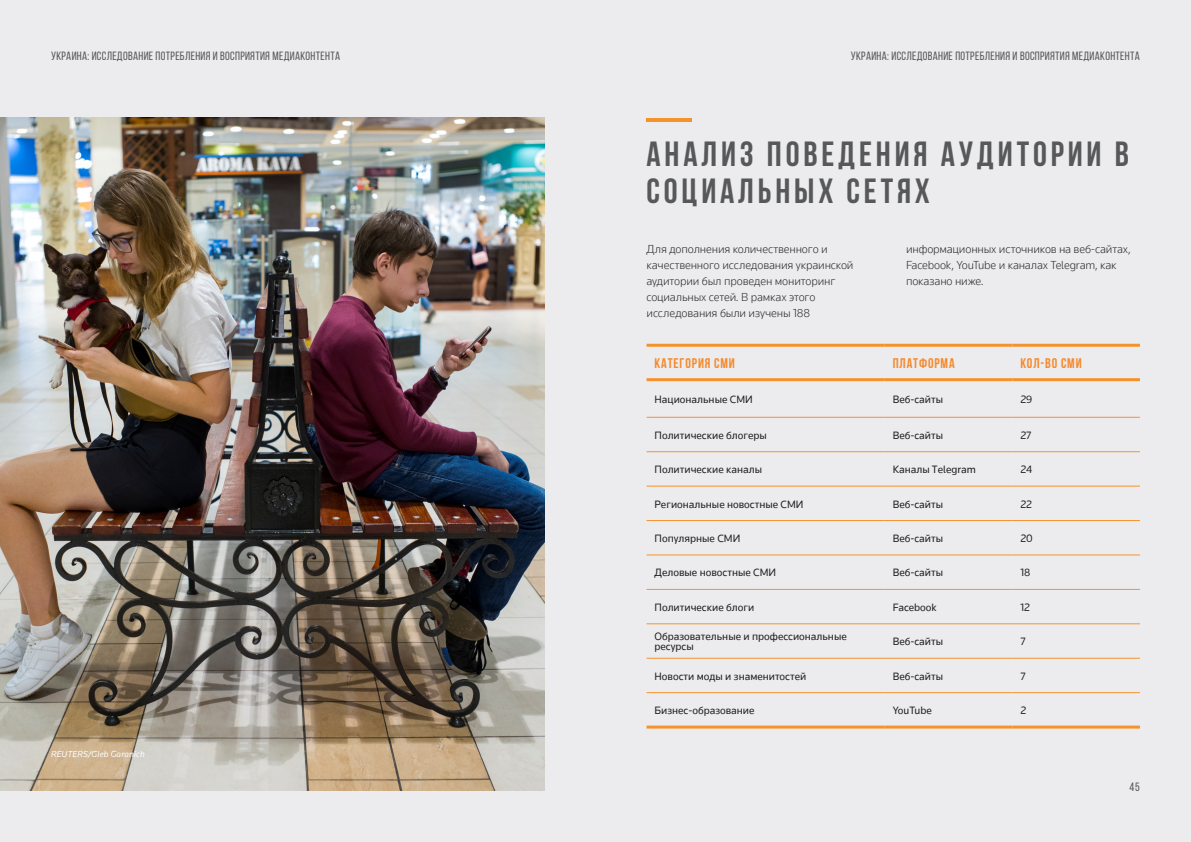
<style>
.page{position:relative;width:1191px;height:842px;background:#ececee}
.page>*{position:absolute;margin:0;border:0;box-sizing:border-box;transform-origin:0 0}
.Titles{font:700 35px/37px "Bebas Neue";letter-spacing:.11em;color:#57585a}
.t1{font:700 14px "Bebas Neue";letter-spacing:.06em;color:#f6892b}
.t2{font:300 12px/16px "Knowledge";letter-spacing:-.015em;color:#2e2b2c}
.t3{font:12px "Bebas Neue";letter-spacing:.025em;color:#57585a}
.Content___Left{font:11px/10px "Knowledge";color:#231f20}
.t4{font:italic 9px "Knowledge";letter-spacing:.015em;color:#fff}
</style>
<div class="page">
<img style="left:0;top:118px;width:544px;height:673px">
<hr style="left:646px;top:118px;width:46px;height:3px;background:#f6922c">
<hr style="left:646px;top:344px;width:238px;height:3px;background:#f6922c">
<hr style="left:884px;top:344px;width:128px;height:3px;background:#f6922c">
<hr style="left:1012px;top:344px;width:128px;height:3px;background:#f6922c">
<hr style="left:646px;top:378px;width:238px;height:3px;background:#f6922c">
<hr style="left:884px;top:378px;width:128px;height:3px;background:#f6922c">
<hr style="left:1012px;top:378px;width:128px;height:3px;background:#f6922c">
<hr style="left:646px;top:726px;width:238px;height:3px;background:#f6922c">
<hr style="left:884px;top:726px;width:128px;height:3px;background:#f6922c">
<hr style="left:1012px;top:726px;width:128px;height:3px;background:#f6922c">
<hr style="left:646px;top:451px;width:238px;height:1px;background:#f6922c">
<hr style="left:884px;top:451px;width:128px;height:1px;background:#f6922c">
<hr style="left:1012px;top:451px;width:128px;height:1px;background:#f6922c">
<hr style="left:646px;top:520px;width:238px;height:1px;background:#f6922c">
<hr style="left:884px;top:520px;width:128px;height:1px;background:#f6922c">
<hr style="left:1012px;top:520px;width:128px;height:1px;background:#f6922c">
<hr style="left:646px;top:417px;width:238px;height:1px;background:#f6922c">
<hr style="left:884px;top:417px;width:128px;height:1px;background:#f6922c">
<hr style="left:1012px;top:417px;width:128px;height:1px;background:#f6922c">
<hr style="left:646px;top:486px;width:238px;height:1px;background:#f6922c">
<hr style="left:884px;top:486px;width:128px;height:1px;background:#f6922c">
<hr style="left:1012px;top:486px;width:128px;height:1px;background:#f6922c">
<hr style="left:646px;top:555px;width:238px;height:1px;background:#f6922c">
<hr style="left:884px;top:555px;width:128px;height:1px;background:#f6922c">
<hr style="left:1012px;top:555px;width:128px;height:1px;background:#f6922c">
<hr style="left:646px;top:589px;width:238px;height:1px;background:#f6922c">
<hr style="left:884px;top:589px;width:128px;height:1px;background:#f6922c">
<hr style="left:1012px;top:589px;width:128px;height:1px;background:#f6922c">
<hr style="left:646px;top:623px;width:238px;height:1px;background:#f6922c">
<hr style="left:884px;top:623px;width:128px;height:1px;background:#f6922c">
<hr style="left:1012px;top:623px;width:128px;height:1px;background:#f6922c">
<hr style="left:646px;top:658px;width:238px;height:1px;background:#f6922c">
<hr style="left:884px;top:658px;width:128px;height:1px;background:#f6922c">
<hr style="left:1012px;top:658px;width:128px;height:1px;background:#f6922c">
<hr style="left:646px;top:692px;width:238px;height:1px;background:#f6922c">
<hr style="left:884px;top:692px;width:128px;height:1px;background:#f6922c">
<hr style="left:1012px;top:692px;width:128px;height:1px;background:#f6922c">
<p class="t3" style="left:51px;top:49px;width:291px">Украина: исследование потребления и восприятия медиаконтента</p>
<p class="t3" style="left:850px;top:49px;width:291px">Украина: исследование потребления и восприятия медиаконтента</p>
<p class="t4" style="left:51px;top:748px;width:95px">REUTERS/Gleb Garanich</p>
<p class="Titles" style="left:646px;top:134px;width:484px">Анализ поведения аудитории в социальных сетях</p>
<p class="t2" style="left:646px;top:241px;width:208px">Для дополнения количественного и качественного исследования украинской аудитории был проведен мониторинг социальных сетей. В рамках этого исследования были изучены 188</p>
<p class="t2" style="left:906px;top:241px;width:226px">информационных источников на веб-сайтах,<br>Facebook, YouTube и каналах Telegram, как показано ниже.</p>
<p class="t1" style="left:654px;top:355px;width:82px">КАТЕГОРИЯ СМИ</p>
<p class="t1" style="left:892px;top:355px;width:63px">ПЛАТФОРМА</p>
<p class="t1" style="left:1020px;top:355px;width:63px">КОЛ-ВО СМИ</p>
<p class="Content___Left" style="left:654px;top:394px;width:100px">Национальные СМИ</p>
<p class="Content___Left" style="left:892px;top:394px;width:52px">Веб-сайты</p>
<p class="Content___Left" style="left:1020px;top:394px;width:14px">29</p>
<p class="Content___Left" style="left:654px;top:430px;width:114px">Политические блогеры</p>
<p class="Content___Left" style="left:892px;top:430px;width:52px">Веб-сайты</p>
<p class="Content___Left" style="left:1020px;top:430px;width:13px">27</p>
<p class="Content___Left" style="left:654px;top:464px;width:109px">Политические каналы</p>
<p class="Content___Left" style="left:892px;top:464px;width:85px">Каналы Telegram</p>
<p class="Content___Left" style="left:1020px;top:464px;width:13px">24</p>
<p class="Content___Left" style="left:654px;top:499px;width:151px">Региональные новостные СМИ</p>
<p class="Content___Left" style="left:892px;top:499px;width:52px">Веб-сайты</p>
<p class="Content___Left" style="left:1020px;top:499px;width:13px">22</p>
<p class="Content___Left" style="left:654px;top:533px;width:87px">Популярные СМИ</p>
<p class="Content___Left" style="left:892px;top:533px;width:52px">Веб-сайты</p>
<p class="Content___Left" style="left:1020px;top:533px;width:14px">20</p>
<p class="Content___Left" style="left:654px;top:568px;width:123px">Деловые новостные СМИ</p>
<p class="Content___Left" style="left:892px;top:568px;width:52px">Веб-сайты</p>
<p class="Content___Left" style="left:1020px;top:568px;width:11px">18</p>
<p class="Content___Left" style="left:654px;top:602px;width:101px">Политические блоги</p>
<p class="Content___Left" style="left:892px;top:602px;width:46px">Facebook</p>
<p class="Content___Left" style="left:1020px;top:602px;width:11px">12</p>
<p class="Content___Left" style="left:654px;top:631px;width:194px">Образовательные и профессиональные ресурсы</p>
<p class="Content___Left" style="left:892px;top:636px;width:52px">Веб-сайты</p>
<p class="Content___Left" style="left:1020px;top:636px;width:7px">7</p>
<p class="Content___Left" style="left:654px;top:671px;width:153px">Новости моды и знаменитостей</p>
<p class="Content___Left" style="left:892px;top:671px;width:52px">Веб-сайты</p>
<p class="Content___Left" style="left:1020px;top:671px;width:7px">7</p>
<p class="Content___Left" style="left:654px;top:705px;width:101px">Бизнес-образование</p>
<p class="Content___Left" style="left:892px;top:705px;width:41px">YouTube</p>
<p class="Content___Left" style="left:1020px;top:705px;width:7px">2</p>
<p class="t3" style="left:1129px;top:780px;width:12px">45</p>
</div>
